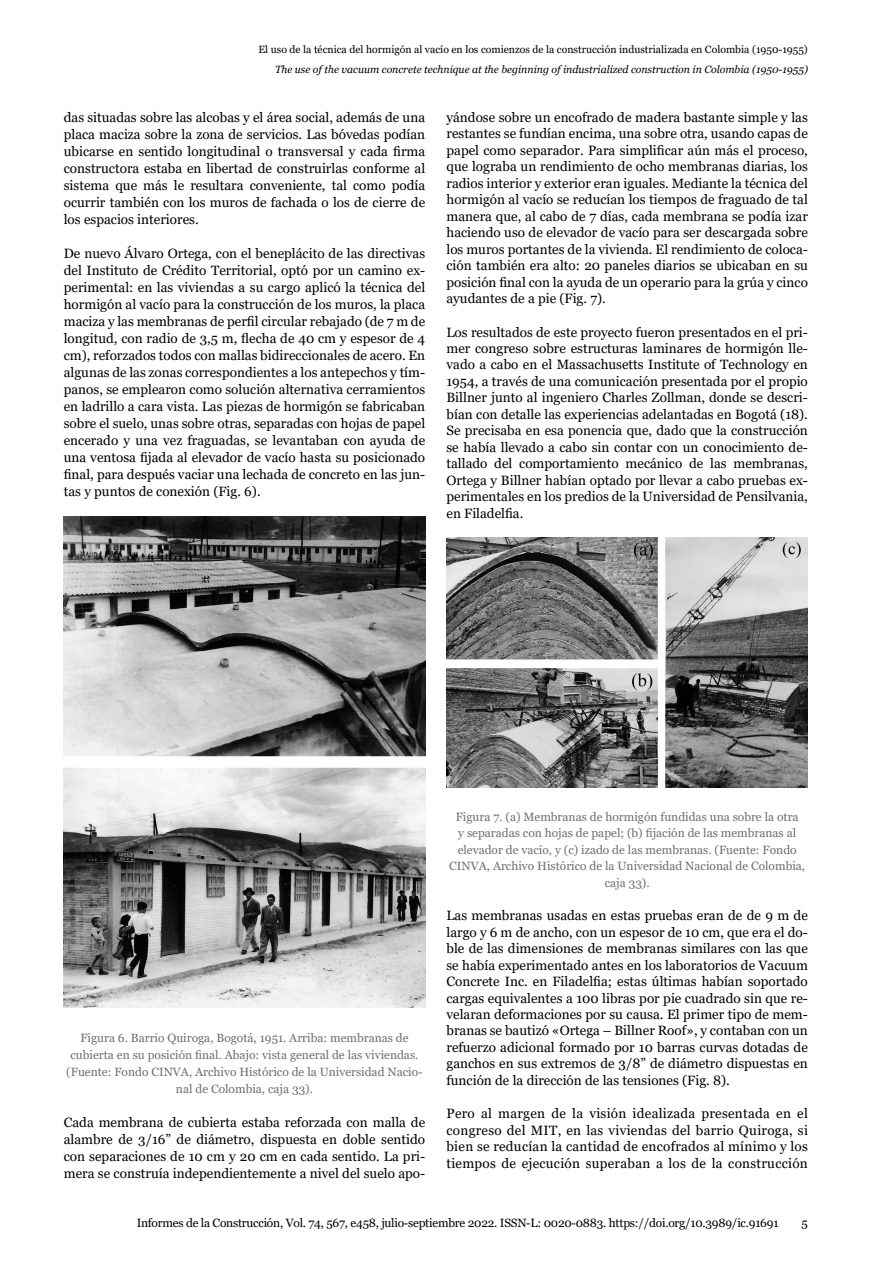
<style>
.page{position:relative;width:893px;height:1263px;background:#fff}
.page>*{position:absolute;margin:0;border:0;box-sizing:border-box;transform-origin:0 0}
.t1{font:13.5px/16.5px "Georgia";color:#000;text-align:justify}
.t2{font:12px/16.5px "Georgia";color:#706f6f;text-align:center}
.t3{font:12px "Georgia";letter-spacing:-.02em;color:#000}
.t4{font:10.5px "Georgia";color:#000}
.t5{font:italic 10.5px "Georgia";color:#000}
</style>
<div class="page">
<img style="left:64px;top:516px;width:361px;height:492px">
<img style="left:446px;top:537px;width:362px;height:250px">
<p class="t4" style="left:258px;top:43px;width:551px">El uso de la técnica del hormigón al vacío en los comienzos de la construcción industrializada en Colombia (1950-1955)</p>
<p class="t5" style="left:275px;top:62px;width:534px">The use of the vacuum concrete technique at the beginning of industrialized construction in Colombia (1950-1955)</p>
<p class="t1" style="left:64px;top:109px;width:363px;line-height:17px">das situadas sobre las alcobas y el área social, además de una placa maciza sobre la zona de servicios. Las bóvedas podían ubicarse en sentido longitudinal o transversal y cada firma constructora estaba en libertad de construirlas conforme al sistema que más le resultara conveniente, tal como podía ocurrir también con los muros de fachada o los de cierre de los espacios interiores.</p>
<p class="t1" style="left:64px;top:245px;width:363px;line-height:17px">De nuevo Álvaro Ortega, con el beneplácito de las directivas del Instituto de Crédito Territorial, optó por un camino ex&shy;perimental: en las viviendas a su cargo aplicó la técnica del hormigón al vacío para la construcción de los muros, la placa maciza y las membranas de perfil circular rebajado (de 7 m de longitud, con radio de 3,5 m, flecha de 40 cm y espesor de 4 cm), reforzados todos con mallas bidireccionales de acero. En algunas de las zonas correspondientes a los antepechos y tím&shy;panos, se emplearon como solución alternativa cerramientos en ladrillo a cara vista. Las piezas de hormigón se fabricaban sobre el suelo, unas sobre otras, separadas con hojas de papel encerado y una vez fraguadas, se levantaban con ayuda de una ventosa fijada al elevador de vacío hasta su posicionado final, para después vaciar una lechada de concreto en las jun&shy;tas y puntos de conexión (Fig. 6).</p>
<p class="t1" style="left:446px;top:109px;width:363px">yándose sobre un encofrado de madera bastante simple y las restantes se fundían encima, una sobre otra, usando capas de papel como separador. Para simplificar aún más el proceso, que lograba un rendimiento de ocho membranas diarias, los radios interior y exterior eran iguales. Mediante la técnica del hormigón al vacío se reducían los tiempos de fraguado de tal manera que, al cabo de 7 días, cada membrana se podía izar haciendo uso de elevador de vacío para ser descargada sobre los muros portantes de la vivienda. El rendimiento de coloca&shy;ción también era alto: 20 paneles diarios se ubicaban en su posición final con la ayuda de un operario para la grúa y cinco ayudantes de a pie (Fig. 7).</p>
<p class="t1" style="left:446px;top:324px;width:363px">Los resultados de este proyecto fueron presentados en el pri&shy;mer congreso sobre estructuras laminares de hormigón lle&shy;vado a cabo en el Massachusetts Institute of Technology en 1954, a través de una comunicación presentada por el propio Billner junto al ingeniero Charles Zollman, donde se descri&shy;bían con detalle las experiencias adelantadas en Bogotá (18).<br>Se precisaba en esa ponencia que, dado que la construcción se había llevado a cabo sin contar con un conocimiento de&shy;tallado del comportamiento mecánico de las membranas, Ortega y Billner habían optado por llevar a cabo pruebas ex&shy;perimentales en los predios de la Universidad de Pensilvania, en Filadelfia.</p>
<p class="t2" style="left:66px;top:1029px;width:358px;line-height:17px">Figura 6. Barrio Quiroga, Bogotá, 1951. Arriba: membranas de cubierta en su posición final. Abajo: vista general de las viviendas. (Fuente: Fondo CINVA, Archivo Histórico de la Universidad Nacio&shy;nal de Colombia, caja 33).</p>
<p class="t1" style="left:64px;top:1114px;width:363px;line-height:17px">Cada membrana de cubierta estaba reforzada con malla de alambre de 3/16” de diámetro, dispuesta en doble sentido con separaciones de 10 cm y 20 cm en cada sentido. La pri&shy;mera se construía independientemente a nivel del suelo apo-</p>
<p class="t2" style="left:449px;top:809px;width:357px">Figura 7. (a) Membranas de hormigón fundidas una sobre la otra<br>y separadas con hojas de papel; (b) fijación de las membranas al elevador de vacío, y (c) izado de las membranas. (Fuente: Fondo CINVA, Archivo Histórico de la Universidad Nacional de Colombia, caja 33).</p>
<p class="t1" style="left:446px;top:907px;width:363px">Las membranas usadas en estas pruebas eran de de 9 m de largo y 6 m de ancho, con un espesor de 10 cm, que era el do&shy;ble de las dimensiones de membranas similares con las que se había experimentado antes en los laboratorios de Vacuum Concrete Inc. en Filadelfia; estas últimas habían soportado cargas equivalentes a 100 libras por pie cuadrado sin que re&shy;velaran deformaciones por su causa. El primer tipo de mem&shy;branas se bautizó «Ortega – Billner Roof», y contaban con un refuerzo adicional formado por 10 barras curvas dotadas de ganchos en sus extremos de 3/8” de diámetro dispuestas en función de la dirección de las tensiones (Fig. 8).</p>
<p class="t1" style="left:446px;top:1106px;width:363px">Pero al margen de la visión idealizada presentada en el congreso del MIT, en las viviendas del barrio Quiroga, si bien se reducían la cantidad de encofrados al mínimo y los tiempos de ejecución superaban a los de la construcción</p>
<p class="t3" style="left:137px;top:1215px;width:643px">Informes de la Construcción, Vol. 74, 567, e458, julio-septiembre 2022. ISSN-L: 0020-0883. https://doi.org/10.3989/ic.91691</p>
<p class="t3" style="left:802px;top:1215px;width:8px">5</p>
</div>
